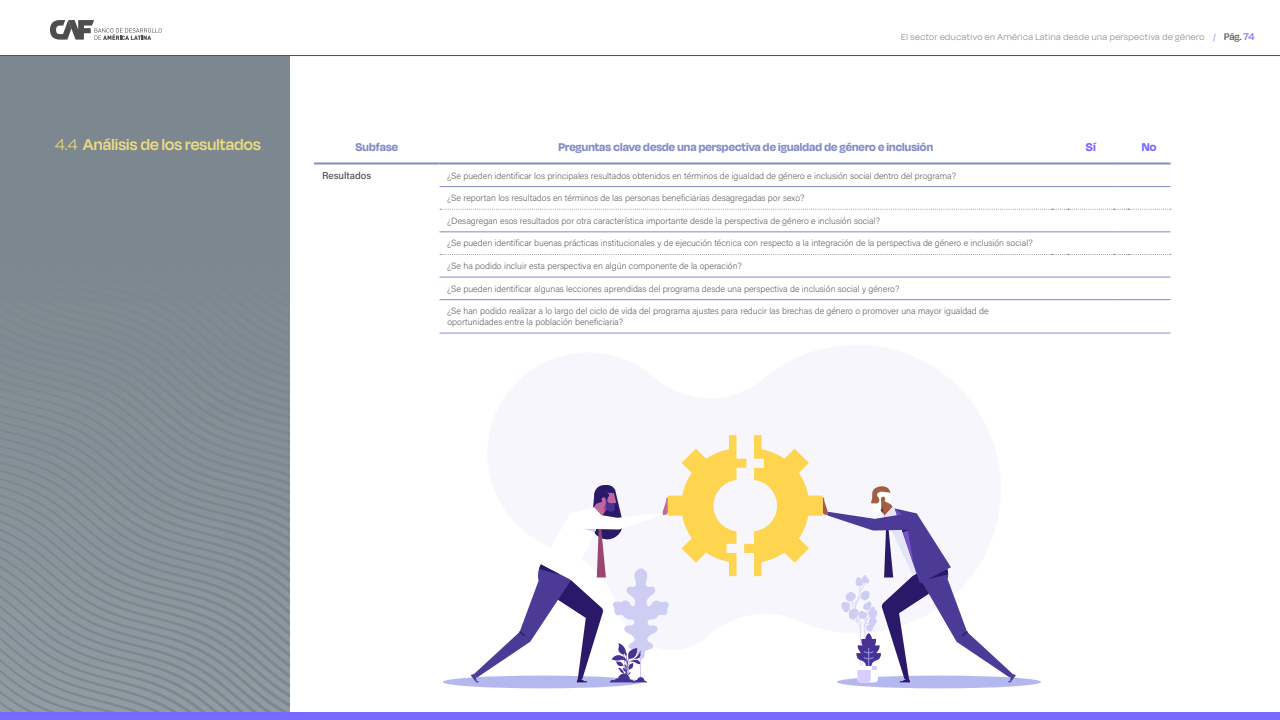
<style>
.page{position:relative;width:1280px;height:720px;background:#fff}
.page>*{position:absolute;margin:0;border:0;box-sizing:border-box;transform-origin:0 0}
.t1{font:600 18px "Degular Display";letter-spacing:.01em;color:#ecdb7f}
.t2{font:700 13px "Degular Display";letter-spacing:.01em;color:#828cc7}
.t3{font:700 13px "Degular Display";color:#7869ff}
.t4{font:300 10px "Degular Display";letter-spacing:.05em;color:#808080}
.t5{font:500 10px "Acumin Pro";color:#4d4d4d}
.t6{font:200 9px/10.8px "Acumin Pro";color:#4d4d4d}
.s1{color:#7768ff}
.s2{font-weight:500;font-size:11px;color:#4d4d4d}
.s3{font-weight:500;font-size:11px;color:#7768ff}
.s4{font-weight:300}
</style>
<div class="page">
<div style="left:0;top:56px;width:290px;height:657px;background:#7d878f"></div>
<svg style="left:0;top:496px;width:290px;height:217px;fill:#89939b"></svg>
<svg style="left:314px;top:164px;width:856px;height:169px"></svg>
<hr style="left:440px;top:231px;width:612px;height:1px;background:#828cc7">
<svg style="left:1052px;top:231px;width:16px;height:1px"></svg>
<hr style="left:1068px;top:231px;width:46px;height:1px;background:#828cc7">
<svg style="left:1114px;top:231px;width:14px;height:1px"></svg>
<hr style="left:1128px;top:231px;width:42px;height:1px;background:#828cc7">
<hr style="left:440px;top:186px;width:612px;height:1px;background:#828cc7">
<svg style="left:1052px;top:186px;width:16px;height:1px"></svg>
<hr style="left:1068px;top:186px;width:46px;height:1px;background:#828cc7">
<svg style="left:1114px;top:186px;width:14px;height:1px"></svg>
<hr style="left:1128px;top:186px;width:42px;height:1px;background:#828cc7">
<svg style="left:440px;top:209px;width:731px;height:1px"></svg>
<svg style="left:440px;top:254px;width:731px;height:1px"></svg>
<hr style="left:440px;top:277px;width:612px;height:1px;background:#828cc7">
<svg style="left:1052px;top:277px;width:16px;height:1px"></svg>
<hr style="left:1068px;top:277px;width:46px;height:1px;background:#828cc7">
<svg style="left:1114px;top:277px;width:14px;height:1px"></svg>
<hr style="left:1128px;top:277px;width:42px;height:1px;background:#828cc7">
<hr style="left:440px;top:299px;width:612px;height:1px;background:#828cc7">
<svg style="left:1052px;top:299px;width:16px;height:1px"></svg>
<hr style="left:1068px;top:299px;width:46px;height:1px;background:#828cc7">
<svg style="left:1114px;top:299px;width:14px;height:1px"></svg>
<hr style="left:1128px;top:299px;width:42px;height:1px;background:#828cc7">
<hr style="left:440px;top:332px;width:612px;height:2px;background:#c1c6e3">
<svg style="left:1052px;top:332px;width:16px;height:2px"></svg>
<hr style="left:1068px;top:332px;width:46px;height:2px;background:#c1c6e3">
<svg style="left:1114px;top:332px;width:14px;height:2px"></svg>
<hr style="left:1128px;top:332px;width:42px;height:2px;background:#c1c6e3">
<hr style="left:314px;top:162px;width:126px;height:2px;background:#828cc7">
<svg style="left:1052px;top:162px;width:16px;height:2px"></svg>
<hr style="left:1068px;top:162px;width:46px;height:2px;background:#828cc7">
<svg style="left:1114px;top:162px;width:14px;height:2px"></svg>
<hr style="left:1128px;top:162px;width:42px;height:2px;background:#828cc7">
<hr style="left:440px;top:162px;width:612px;height:2px;background:#828cc7">
<svg style="left:443px;top:676px;width:199px;height:12px"></svg>
<div style="left:837px;top:676px;width:204px;height:12px;background:#b4b8ee;border-radius:50%"></div>
<svg style="left:471px;top:435px;width:545px;height:247px"></svg>
<svg style="left:50px;top:20px;width:112px;height:20px"></svg>
<hr style="left:0;top:55px;width:1280px;height:1px;background:#4d4d4d">
<div style="left:0;top:713px;width:1280px;height:7px;background:#7768ff"></div>
<p class="t4" style="left:901px;top:31px;width:355px">El sector educativo en América Latina desde una perspectiva de género <span class="s1">/</span> <span class="s2">Pág.</span> <span class="s3">74</span></p>
<h1 class="t1" style="left:55px;top:134px;width:207px"><span class="s4">4.4</span> Análisis de los resultados</h1>
<h2 class="t2" style="left:355px;top:139px;width:44px">Subfase</h2>
<h2 class="t2" style="left:558px;top:139px;width:376px">Preguntas clave desde una perspectiva de igualdad de género e inclusión</h2>
<h2 class="t3" style="left:1086px;top:139px;width:11px">Sí</h2>
<h2 class="t3" style="left:1142px;top:139px;width:16px">No</h2>
<p class="t5" style="left:322px;top:169px;width:51px">Resultados</p>
<p class="t6" style="left:448px;top:170px;width:510px">¿Se pueden identificar los principales resultados obtenidos en términos de igualdad de género e inclusión social dentro del programa?</p>
<p class="t6" style="left:448px;top:192px;width:358px">¿Se reportan los resultados en términos de las personas beneficiarias desagregadas por sexo?</p>
<p class="t6" style="left:448px;top:215px;width:434px">¿Desagregan esos resultados por otra característica importante desde la perspectiva de género e inclusión social?</p>
<p class="t6" style="left:448px;top:238px;width:587px">¿Se pueden identificar buenas prácticas institucionales y de ejecución técnica con respecto a la integración de la perspectiva de género e inclusión social?</p>
<p class="t6" style="left:448px;top:260px;width:296px">¿Se ha podido incluir esta perspectiva en algún componente de la operación?</p>
<p class="t6" style="left:448px;top:283px;width:453px">¿Se pueden identificar algunas lecciones aprendidas del programa desde una perspectiva de inclusión social y género?</p>
<p class="t6" style="left:448px;top:305px;width:543px">¿Se han podido realizar a lo largo del ciclo de vida del programa ajustes para reducir las brechas de género o promover una mayor igualdad de oportunidades entre la población beneficiaria?</p>
</div>
